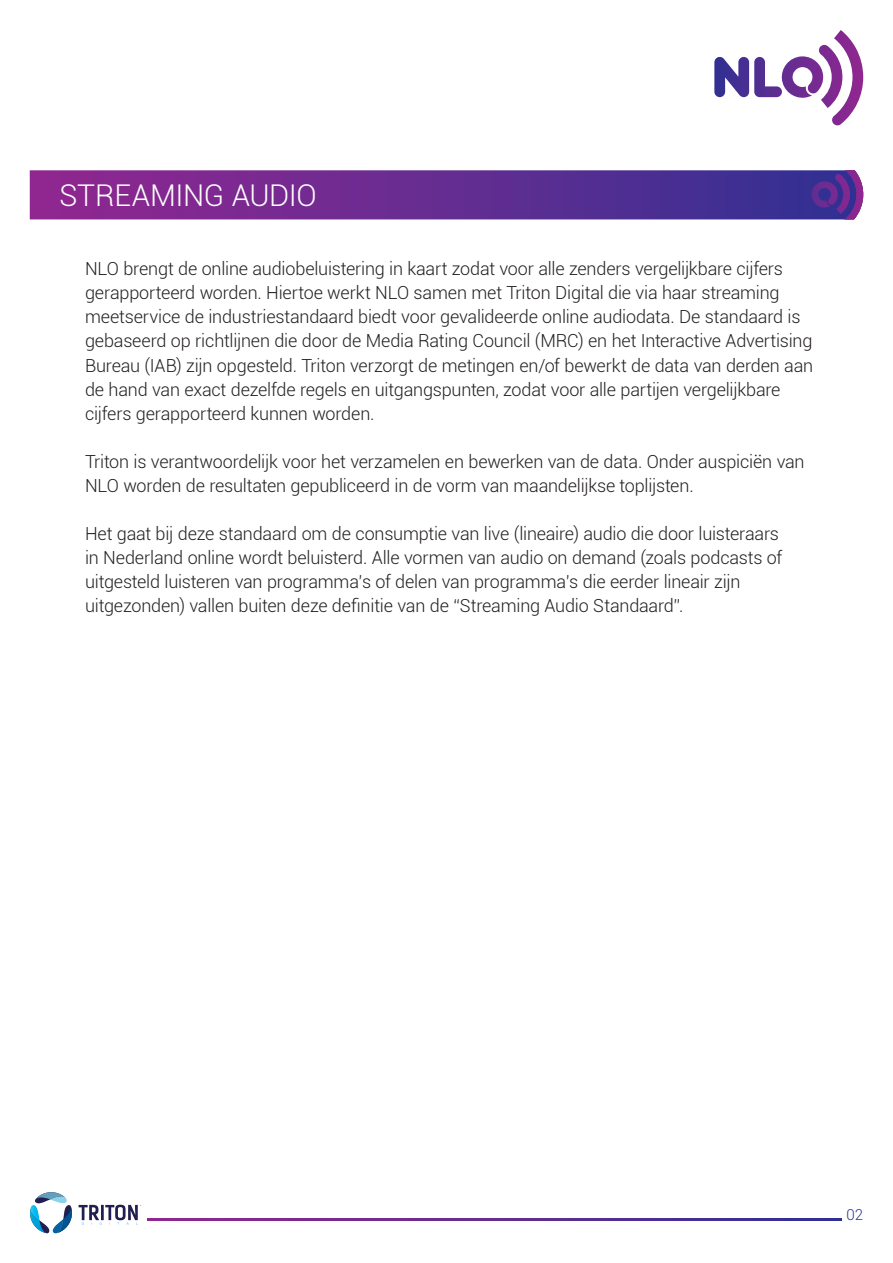
<style>
.page{position:relative;width:893px;height:1263px;background:#fff}
.page>*{position:absolute;margin:0;border:0;box-sizing:border-box;transform-origin:0 0}
.t1{font:300 30px "Roboto";letter-spacing:-.015em;color:#fff}
.t2{font:300 18px/24px "Roboto";letter-spacing:-.01em;color:#231f20}
.t3{font:300 15px "Roboto";color:#2e3092}
</style>
<div class="page">
<svg style="left:714px;top:30px;width:149px;height:95px"></svg>
<svg style="left:30px;top:1192px;width:42px;height:41px"></svg>
<svg style="left:79px;top:1205px;width:62px;height:20px"></svg>
<svg style="left:148px;top:1219px;width:693px;height:1px"></svg>
<svg style="left:30px;top:170px;width:833px;height:49px;background:#662d92"></svg>
<p class="t1" style="left:60px;top:174px;width:259px">STREAMING AUDIO</p>
<p class="t2" style="left:85px;top:256px;width:699px">NLO brengt de online audiobeluistering in kaart zodat voor alle zenders vergelijkbare cijfers</p>
<p class="t2" style="left:85px;top:280px;width:696px">gerapporteerd worden. Hiertoe werkt NLO samen met Triton Digital die via haar streaming</p>
<p class="t2" style="left:85px;top:304px;width:730px">meetservice de industriestandaard biedt voor gevalideerde online audiodata. De standaard is gebaseerd op richtlijnen die door de Media Rating Council (MRC) en het Interactive Advertising Bureau (IAB) zijn opgesteld. Triton verzorgt de metingen en/of bewerkt de data van derden aan de hand van exact dezelfde regels en uitgangspunten, zodat voor alle partijen vergelijkbare</p>
<p class="t2" style="left:85px;top:400px;width:291px">cijfers gerapporteerd kunnen worden.</p>
<p class="t2" style="left:85px;top:448px;width:721px">Triton is verantwoordelijk voor het verzamelen en bewerken van de data. Onder auspiciën van<br>NLO worden de resultaten gepubliceerd in de vorm van maandelijkse toplijsten.</p>
<p class="t2" style="left:85px;top:520px;width:696px">Het gaat bij deze standaard om de consumptie van live (lineaire) audio die door luisteraars</p>
<p class="t2" style="left:85px;top:544px;width:699px">in Nederland online wordt beluisterd. Alle vormen van audio on demand (zoals podcasts of</p>
<p class="t2" style="left:85px;top:568px;width:657px">uitgesteld luisteren van programma’s of delen van programma’s die eerder lineair zijn</p>
<p class="t2" style="left:85px;top:592px;width:600px">uitgezonden) vallen buiten deze definitie van de “Streaming Audio Standaard”.</p>
<p class="t3" style="left:846px;top:1204px;width:18px">02</p>
</div>
